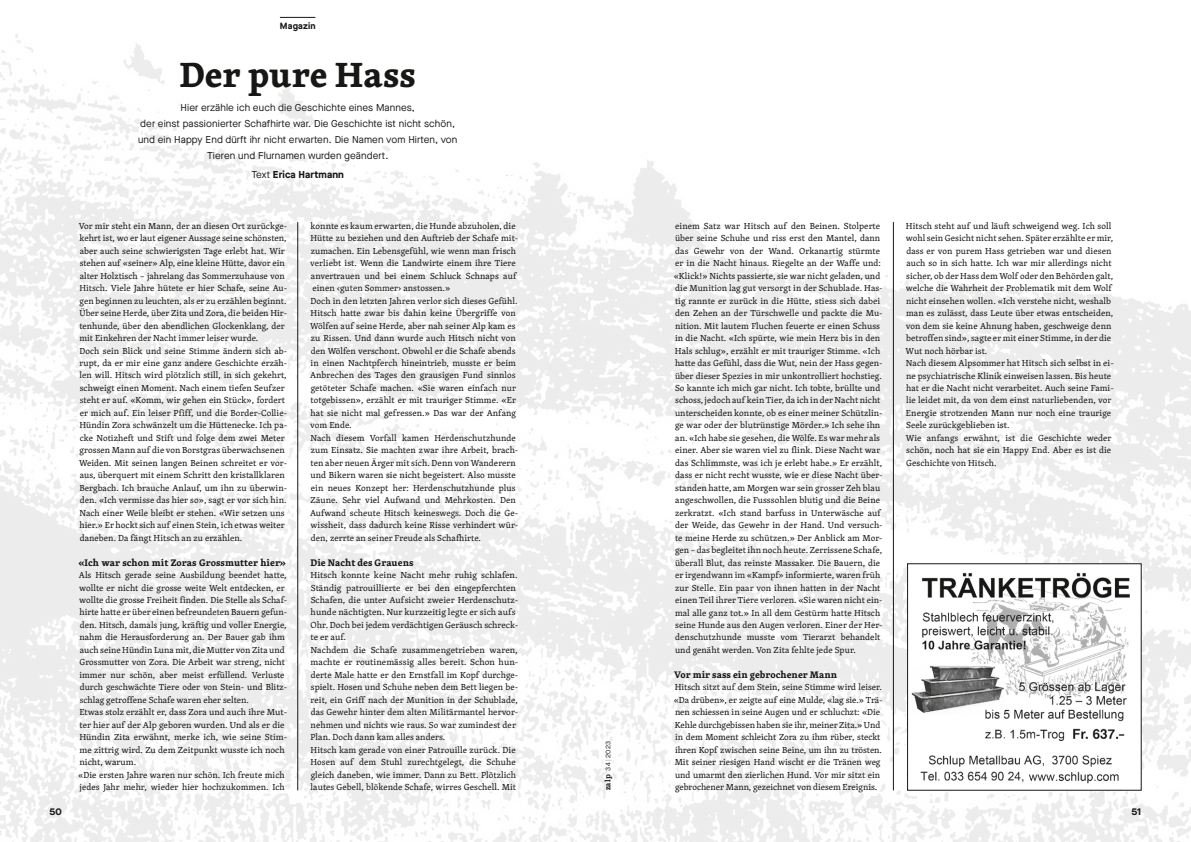
<style>
.page{position:relative;width:1191px;height:842px;background:#fff}
.page>*{position:absolute;margin:0;border:0;box-sizing:border-box;transform-origin:0 0}
.t1{font:700 36px "Skolar Latin";color:#171715}
.t2{font:10px/16px "Maison Neue";letter-spacing:.01em;color:#171715;text-align:center}
.t3{font:700 10px "Maison Neue";letter-spacing:.01em;color:#171715}
.t4{font:700 9.8px "Skolar Latin";letter-spacing:.005em;color:#171715}
.t5{font:700 9.8px "Maison Neue";color:#171715}
.t6{font:9px/12.5px "Skolar Latin";letter-spacing:.005em;color:#171715}
.t7{font:700 9px "Maison Neue";letter-spacing:.02em;color:#171715}
.t8{font:6.8px "Maison Neue";letter-spacing:.04em;color:#171715}
.s1{font-weight:400}
.s2{font-family:"Corporate EBQ";font-weight:700;font-size:8px}
.s3{font-size:6.1px;color:#868685}
</style>
<div class="page">
<img style="left:0;top:16px;width:1191px;height:826px">
<hr style="left:280px;top:17px;width:35px;height:1px;background:#171715">
<img style="left:909px;top:566px;width:230px;height:222px">
<hr style="left:297px;top:222px;width:1px;height:568px;background:#171715">
<hr style="left:893px;top:222px;width:1px;height:568px;background:#171715">
<p class="t7" style="left:280px;top:19px;width:37px">Magazin</p>
<h1 class="t1" style="left:180px;top:46px;width:237px">Der pure Hass</h1>
<p class="t2" style="left:138px;top:99px;width:321px">Hier erzähle ich euch die Geschichte eines Mannes,<br>der einst passionierter Schafhirte war. Die Geschichte ist nicht schön, und ein Happy End dürft ihr nicht erwarten. Die Namen vom Hirten, von Tieren und Flurnamen wurden geändert.</p>
<p class="t3" style="left:251px;top:167px;width:94px"><span class="s1">Text</span> Erica Hartmann</p>
<p class="t6" style="left:79px;top:219px;width:210px">Vor mir steht ein Mann, der an diesen Ort zurückge&shy;kehrt ist, wo er laut eigener Aussage seine schönsten, aber auch seine schwierigsten Tage erlebt hat. Wir stehen auf «seiner» Alp, eine kleine Hütte, davor ein alter Holztisch – jahrelang das Sommerzuhause von Hitsch. Viele Jahre hütete er hier Schafe, seine Au&shy;gen beginnen zu leuchten, als er zu erzählen beginnt.<br>Über seine Herde, über Zita und Zora, die beiden Hir&shy;tenhunde, über den abendlichen Glockenklang, der mit Einkehren der Nacht immer leiser wurde.<br>Doch sein Blick und seine Stimme ändern sich ab&shy;rupt, da er mir eine ganz andere Geschichte erzäh&shy;len will. Hitsch wird plötzlich still, in sich gekehrt, schweigt einen Moment. Nach einem tiefen Seufzer steht er auf. «Komm, wir gehen ein Stück», fordert er mich auf. Ein leiser Pfiff, und die Border-Collie-Hündin Zora schwänzelt um die Hüttenecke. Ich pa&shy;cke Notizheft und Stift und folge dem zwei Meter grossen Mann auf die von Borstgras überwachsenen Weiden. Mit seinen langen Beinen schreitet er vor&shy;aus, überquert mit einem Schritt den kristallklaren Bergbach. Ich brauche Anlauf, um ihn zu überwin&shy;den. «Ich vermisse das hier so», sagt er vor sich hin.<br>Nach einer Weile bleibt er stehen. «Wir setzen uns hier.» Er hockt sich auf einen Stein, ich etwas weiter daneben. Da fängt Hitsch an zu erzählen.</p>
<p class="t4" style="left:78px;top:554px;width:209px">«Ich war schon mit Zoras Grossmutter hier»</p>
<p class="t6" style="left:78px;top:568px;width:210px">Als Hitsch gerade seine Ausbildung beendet hatte, wollte er nicht die grosse weite Welt entdecken, er wollte die grosse Freiheit finden. Die Stelle als Schaf&shy;hirte hatte er über einen befreundeten Bauern gefun&shy;den. Hitsch, damals jung, kräftig und voller Energie, nahm die Herausforderung an. Der Bauer gab ihm auch seine Hündin Luna mit, die Mutter von Zita und Grossmutter von Zora. Die Arbeit war streng, nicht immer nur schön, aber meist erfüllend. Verluste durch geschwächte Tiere oder von Stein- und Blitz&shy;schlag getroffene Schafe waren eher selten.<br>Etwas stolz erzählt er, dass Zora und auch ihre Mut&shy;ter hier auf der Alp geboren wurden. Und als er die Hündin Zita erwähnt, merke ich, wie seine Stim&shy;me zittrig wird. Zu dem Zeitpunkt wusste ich noch nicht, warum.<br>«Die ersten Jahre waren nur schön. Ich freute mich jedes Jahr mehr, wieder hier hochzukommen. Ich</p>
<p class="t6" style="left:310px;top:219px;width:210px">konnte es kaum erwarten, die Hunde abzuholen, die Hütte zu beziehen und den Auftrieb der Schafe mit&shy;zumachen. Ein Lebensgefühl, wie wenn man frisch verliebt ist. Wenn die Landwirte einem ihre Tiere anvertrauen und bei einem Schluck Schnaps auf einen ‹guten Sommer› anstossen.»<br>Doch in den letzten Jahren verlor sich dieses Gefühl.<br>Hitsch hatte zwar bis dahin keine Übergriffe von Wölfen auf seine Herde, aber nah seiner Alp kam es zu Rissen. Und dann wurde auch Hitsch nicht von den Wölfen verschont. Obwohl er die Schafe abends in einen Nachtpferch hineintrieb, musste er beim Anbrechen des Tages den grausigen Fund sinnlos getöteter Schafe machen. «Sie waren einfach nur totgebissen», erzählt er mit trauriger Stimme. «Er hat sie nicht mal gefressen.» Das war der Anfang vom Ende.<br>Nach diesem Vorfall kamen Herdenschutzhunde zum Einsatz. Sie machten zwar ihre Arbeit, brach&shy;ten aber neuen Ärger mit sich. Denn von Wanderern und Bikern waren sie nicht begeistert. Also musste ein neues Konzept her: Herdenschutzhunde plus Zäune. Sehr viel Aufwand und Mehrkosten. Den Aufwand scheute Hitsch keineswegs. Doch die Ge&shy;wissheit, dass dadurch keine Risse verhindert wür&shy;den, zerrte an seiner Freude als Schafhirte.</p>
<p class="t4" style="left:310px;top:554px;width:104px">Die Nacht des Grauens</p>
<p class="t6" style="left:310px;top:568px;width:209px">Hitsch konnte keine Nacht mehr ruhig schlafen.<br>Ständig patrouillierte er bei den eingepferchten Schafen, die unter Aufsicht zweier Herdenschutz&shy;hunde nächtigten. Nur kurzzeitig legte er sich aufs Ohr. Doch bei jedem verdächtigen Geräusch schreck&shy;te er auf.<br>Nachdem die Schafe zusammengetrieben waren, machte er routinemässig alles bereit. Schon hun&shy;derte Male hatte er den Ernstfall im Kopf durchge&shy;spielt. Hosen und Schuhe neben dem Bett liegen be&shy;reit, ein Griff nach der Munition in der Schublade, das Gewehr hinter dem alten Militärmantel hervor&shy;nehmen und nichts wie raus. So war zumindest der Plan. Doch dann kam alles anders.<br>Hitsch kam gerade von einer Patrouille zurück. Die Hosen auf dem Stuhl zurechtgelegt, die Schuhe gleich daneben, wie immer. Dann zu Bett. Plötzlich lautes Gebell, blökende Schafe, wirres Geschell. Mit</p>
<p class="t8" style="left:603px;top:790px;width:51px;rotate:-90deg"><span class="s2">zalp</span> 34 <span class="s3">|</span> 2023</p>
<p class="t6" style="left:673px;top:219px;width:210px">einem Satz war Hitsch auf den Beinen. Stolperte über seine Schuhe und riss erst den Mantel, dann das Gewehr von der Wand. Orkanartig stürmte er in die Nacht hinaus. Riegelte an der Waffe und: «Klick!» Nichts passierte, sie war nicht geladen, und die Munition lag gut versorgt in der Schublade. Has&shy;tig rannte er zurück in die Hütte, stiess sich dabei den Zehen an der Türschwelle und packte die Mu&shy;nition. Mit lautem Fluchen feuerte er einen Schuss in die Nacht. «Ich spürte, wie mein Herz bis in den Hals schlug», erzählt er mit trauriger Stimme. «Ich hatte das Gefühl, dass die Wut, nein der Hass gegen&shy;über dieser Spezies in mir unkontrolliert hochstieg.<br>So kannte ich mich gar nicht. Ich tobte, brüllte und schoss, jedoch auf kein Tier, da ich in der Nacht nicht unterscheiden konnte, ob es einer meiner Schützlin&shy;ge war oder der blutrünstige Mörder.» Ich sehe ihn an. «Ich habe sie gesehen, die Wölfe. Es war mehr als einer. Aber sie waren viel zu flink. Diese Nacht war das Schlimmste, was ich je erlebt habe.» Er erzählt, dass er nicht recht wusste, wie er diese Nacht über&shy;standen hatte, am Morgen war sein grosser Zeh blau angeschwollen, die Fusssohlen blutig und die Beine zerkratzt. «Ich stand barfuss in Unterwäsche auf der Weide, das Gewehr in der Hand. Und versuch&shy;te meine Herde zu schützen.» Der Anblick am Mor&shy;gen – das begleitet ihn noch heute. Zerrissene Schafe, überall Blut, das reinste Massaker. Die Bauern, die er irgendwann im «Kampf» informierte, waren früh zur Stelle. Ein paar von ihnen hatten in der Nacht einen Teil ihrer Tiere verloren. «Sie waren nicht ein&shy;mal alle ganz tot.» In all dem Gestürm hatte Hitsch seine Hunde aus den Augen verloren. Einer der Her&shy;denschutzhunde musste vom Tierarzt behandelt und genäht werden. Von Zita fehlte jede Spur.</p>
<p class="t4" style="left:674px;top:667px;width:164px">Vor mir sass ein gebrochener Mann</p>
<p class="t6" style="left:673px;top:681px;width:210px">Hitsch sitzt auf dem Stein, seine Stimme wird leiser. «Da drüben», er zeigte auf eine Mulde, «lag sie.» Trä&shy;nen schiessen in seine Augen und er schluchzt: «Die Kehle durchgebissen haben sie ihr, meiner Zita.» Und in dem Moment schleicht Zora zu ihm rüber, steckt ihren Kopf zwischen seine Beine, um ihn zu trösten.<br>Mit seiner riesigen Hand wischt er die Tränen weg und umarmt den zierlichen Hund. Vor mir sitzt ein gebrochener Mann, gezeichnet von diesem Ereignis.</p>
<p class="t6" style="left:905px;top:219px;width:210px">Hitsch steht auf und läuft schweigend weg. Ich soll wohl sein Gesicht nicht sehen. Später erzählte er mir, dass er von purem Hass getrieben war und diesen auch so in sich hatte. Ich war mir allerdings nicht sicher, ob der Hass dem Wolf oder den Behörden galt, welche die Wahrheit der Problematik mit dem Wolf nicht einsehen wollen. «Ich verstehe nicht, weshalb man es zulässt, dass Leute über etwas entscheiden, von dem sie keine Ahnung haben, geschweige denn betroffen sind», sagte er mit einer Stimme, in der die Wut noch hörbar ist.<br>Nach diesem Alpsommer hat Hitsch sich selbst in ei&shy;ne psychiatrische Klinik einweisen lassen. Bis heute hat er die Nacht nicht verarbeitet. Auch seine Fami&shy;lie leidet mit, da von dem einst naturliebenden, vor Energie strotzenden Mann nur noch eine traurige Seele zurückgeblieben ist.<br>Wie anfangs erwähnt, ist die Geschichte weder schön, noch hat sie ein Happy End. Aber es ist die Geschichte von Hitsch.</p>
<p class="t5" style="left:50px;top:805px;width:14px">50</p>
<p class="t5" style="left:1131px;top:805px;width:11px">51</p>
</div>
